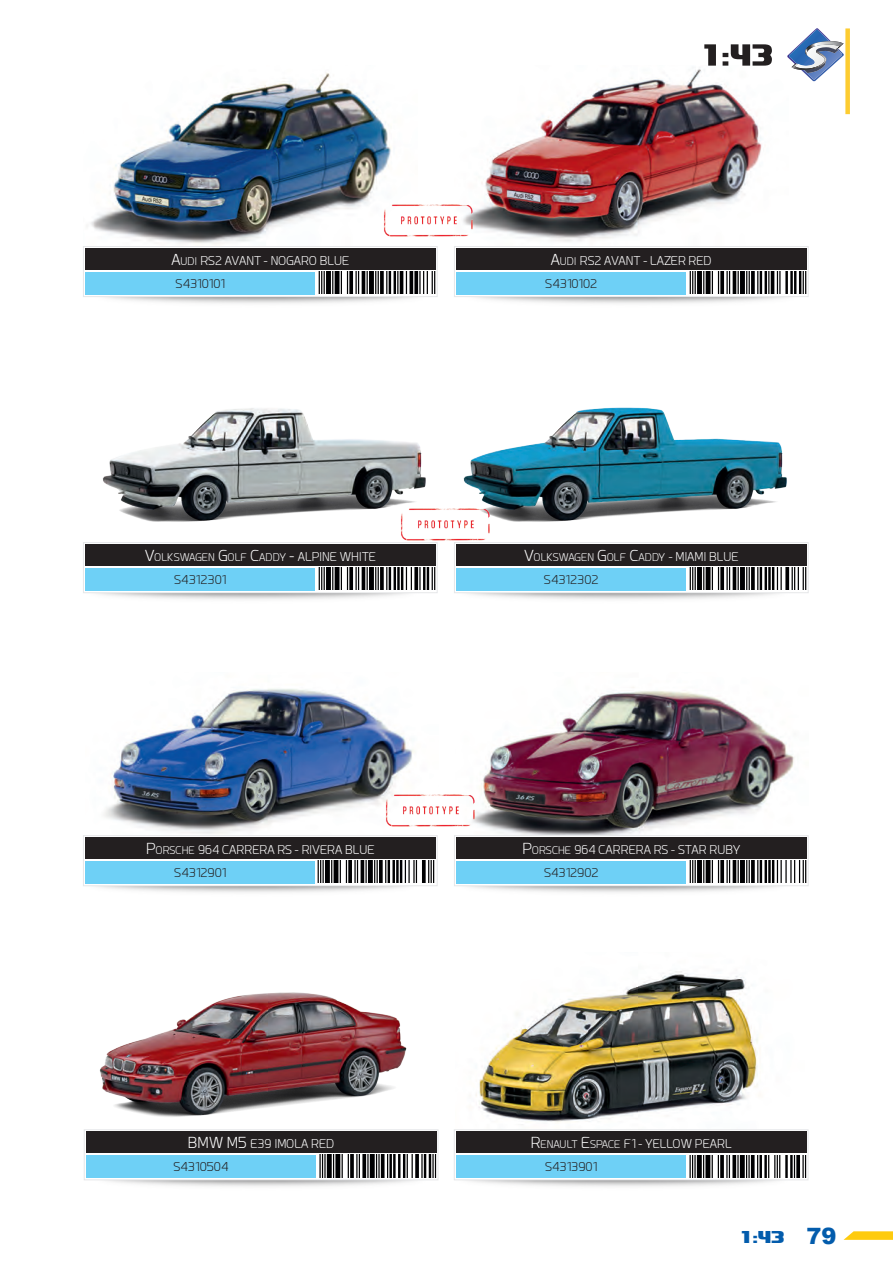
<style>
.page{position:relative;width:893px;height:1265px;background:#fff}
.page>*{position:absolute;margin:0;border:0;box-sizing:border-box;transform-origin:0 0}
.t1{font:15px "Dozer Two";color:#035cac}
.t2{font:300 12px/22.8px "Esphimere";color:#fff}
.t3{font:300 12px "Esphimere";color:#231f20}
.t4{font:300 10.5px "Esphimere";color:#fff}
.s1{font-size:15px}
.s2{font-size:10.5px}
.s3{color:#231f20}
.s4{font-size:12px}
.s5{font-style:inherit}
.s6{font-family:"Arial";font-weight:900;font-size:22.5px}
</style>
<div class="page">
<img style="left:104px;top:689px;width:311px;height:145px">
<img style="left:477px;top:687px;width:317px;height:147px">
<img style="left:474px;top:69px;width:288px;height:173px">
<img style="left:91px;top:72px;width:300px;height:172px">
<img style="left:102px;top:408px;width:324px;height:114px">
<img style="left:463px;top:407px;width:324px;height:115px">
<img style="left:99px;top:992px;width:308px;height:125px">
<img style="left:476px;top:971px;width:282px;height:154px">
<svg style="left:83px;top:542px;width:355px;height:51px;background:#607b87"></svg>
<svg style="left:83px;top:835px;width:355px;height:51px;background:#617c87"></svg>
<svg style="left:454px;top:834px;width:354px;height:52px;background:#627c88"></svg>
<hr style="left:804px;top:860px;width:2px;height:22px;background:#000002">
<svg style="left:454px;top:542px;width:354px;height:51px;background:#617c88"></svg>
<hr style="left:804px;top:567px;width:2px;height:22px;background:#000002">
<svg style="left:83px;top:246px;width:355px;height:51px;background:#607b87"></svg>
<svg style="left:454px;top:246px;width:354px;height:51px;background:#607b87"></svg>
<hr style="left:804px;top:271px;width:2px;height:23px;background:#000002">
<svg style="left:84px;top:1129px;width:354px;height:51px;background:#5f7a86"></svg>
<svg style="left:454px;top:1129px;width:354px;height:51px;background:#617c87"></svg>
<svg style="left:844px;top:1231px;width:48px;height:8px"></svg>
<svg style="left:845px;top:28px;width:4px;height:86px"></svg>
<svg style="left:787px;top:28px;width:56px;height:53px"></svg>
<svg style="left:704px;top:44px;width:67px;height:22px"></svg>
<img style="left:382px;top:202px;width:92px;height:36px">
<img style="left:399px;top:506px;width:92px;height:35px">
<img style="left:384px;top:792px;width:93px;height:35px">
<p class="t2" style="left:175px;top:249px;width:175px;text-indent:-4px"><span class="s1">A</span><span class="s2">UDI</span> RS2 AVANT - NOGARO BLUE<br><span class="s3">S4310101</span></p>
<p class="t2" style="left:545px;top:249px;width:168px;text-indent:5px"><span class="s1">A</span><span class="s2">UDI</span> RS2 AVANT - LAZER RED<br><span class="s3">S4310102</span></p>
<p class="t4" style="left:145px;top:551px;width:232px"><span class="s1">V</span>OLKSWAGEN <span class="s1">G</span>OLF <span class="s1">C</span>ADDY <span class="s1">-</span> <span class="s4">ALPINE WHITE</span></p>
<p class="t3" style="left:174px;top:572px;width:54px">S4312301</p>
<p class="t4" style="left:524px;top:551px;width:216px"><span class="s1">V</span>OLKSWAGEN <span class="s1">G</span>OLF <span class="s1">C</span>ADDY <span class="s4">- MIAMI BLUE</span></p>
<p class="t3" style="left:543px;top:572px;width:56px">S4312302</p>
<p class="t2" style="left:174px;top:838px;width:202px;text-indent:-28px"><span class="s1">P</span><span class="s2">ORSCHE</span> 964 CARRERA RS - RIVERA BLUE<br><span class="s3">S4312901</span></p>
<p class="t2" style="left:544px;top:838px;width:198px;text-indent:-22px"><span class="s1">P</span><span class="s2">ORSCHE</span> 964 CARRERA RS - STAR RUBY<br><span class="s3">S4312902</span></p>
<p class="t2" style="left:173px;top:1132px;width:162px;text-indent:14px"><span class="s1">BMW M5</span> <span class="s5">E39</span> IMOLA RED<br><span class="s3">S4310504</span></p>
<p class="t2" style="left:545px;top:1132px;width:188px;text-indent:-14px"><span class="s1">R</span> <span class="s2">ENAULT</span> <span class="s1">E</span><span class="s2">SPACE</span> F1 - YELLOW PEARL<br><span class="s3">S4313901</span></p>
<p class="t1" style="left:739px;top:1228px;width:98px">1:43 <span class="s6">79</span></p>
</div>
